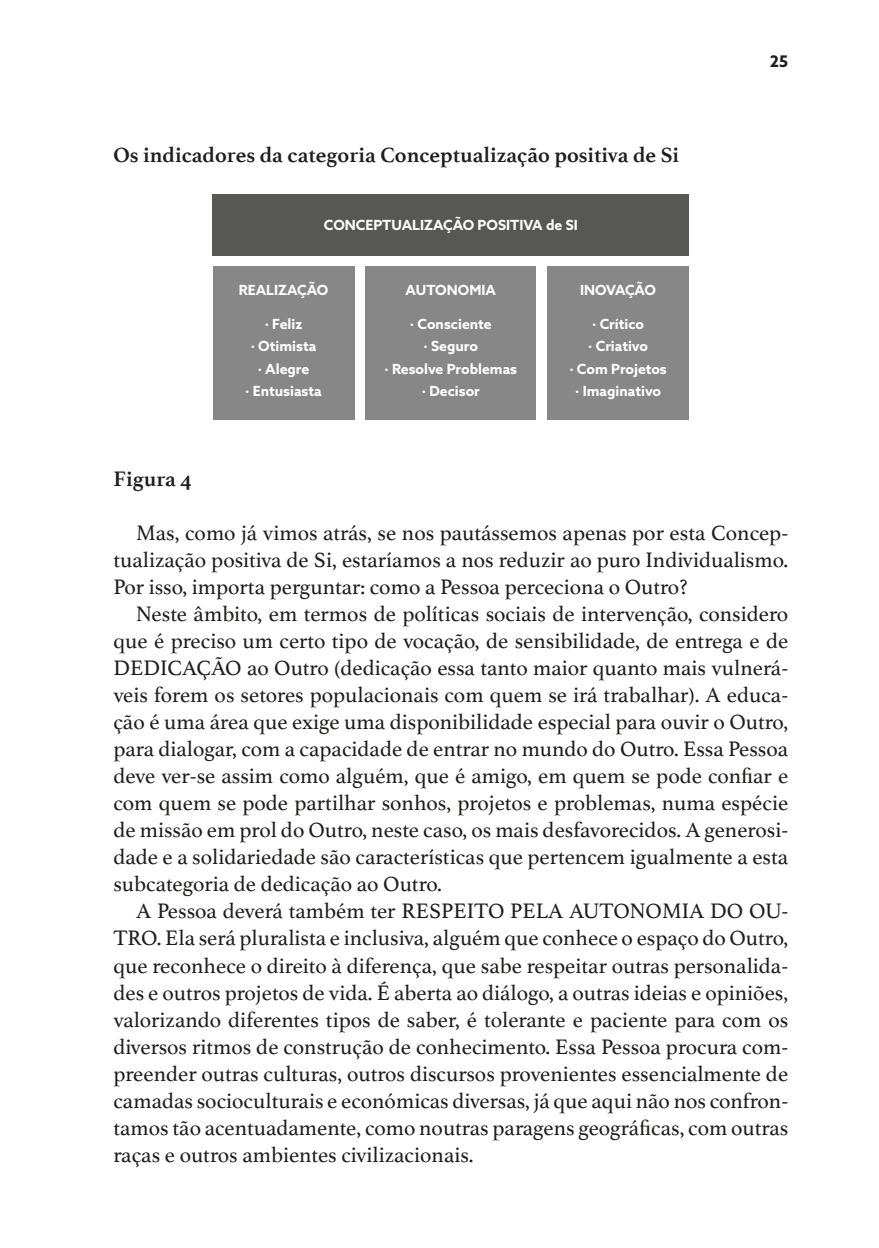
<style>
.page{position:relative;width:879px;height:1248px;background:#fff}
.page>*{position:absolute;margin:0;border:0;box-sizing:border-box;transform-origin:0 0}
.t1{font:22px/27px "Athelas";color:#1d1d1b;text-align:justify}
.t2{font:700 22px "Athelas";color:#1d1d1b}
.t3{font:700 16px "Azo Sans";color:#1d1d1b}
.t4{font:700 14px/22.4px "Azo Sans";color:#fff;text-align:center}
.t5{font:700 14px "Azo Sans";letter-spacing:-.035em;color:#fff}
</style>
<div class="page">
<div style="left:213px;top:193px;width:476px;height:62px;background:#575756"></div>
<div style="left:213px;top:267px;width:141px;height:153px;background:#878787"></div>
<div style="left:547px;top:267px;width:142px;height:153px;background:#878787"></div>
<div style="left:366px;top:267px;width:170px;height:153px;background:#878787"></div>
<p class="t2" style="left:113px;top:137px;width:567px">Os indicadores da categoria Conceptualização positiva de Si</p>
<p class="t4" style="left:324px;top:214px;width:255px">CONCEPTUALIZAÇÃO POSITIVA de SI</p>
<p class="t4" style="left:239px;top:278px;width:91px">REALIZAÇÃO</p>
<p class="t4" style="left:245px;top:312px;width:78px">· Feliz<br>· Otimista<br>· Alegre<br>· Entusiasta</p>
<p class="t4" style="left:405px;top:278px;width:92px">AUTONOMIA</p>
<p class="t4" style="left:384px;top:312px;width:134px">· Consciente<br>· Seguro<br>· Resolve Problemas · Decisor</p>
<p class="t5" style="left:580px;top:280px;width:77px">INOVAÇÃO</p>
<p class="t4" style="left:569px;top:312px;width:99px">· Crítico<br>· Criativo<br>· Com Projetos · Imaginativo</p>
<p class="t3" style="left:769px;top:51px;width:20px">25</p>
<p class="t2" style="left:113px;top:461px;width:80px">Figura 4</p>
<p class="t1" style="left:113px;top:519px;width:676px;text-indent:23px">Mas, como já vimos atrás, se nos pautássemos apenas por esta Concep&shy;tualização positiva de Si, estaríamos a nos reduzir ao puro Individualismo.<br>Por isso, importa perguntar: como a Pessoa perceciona o Outro?</p>
<p class="t1" style="left:113px;top:600px;width:676px;text-indent:23px">Neste âmbito, em termos de políticas sociais de intervenção, considero que é preciso um certo tipo de vocação, de sensibilidade, de entrega e de DEDICAÇÃO ao Outro (dedicação essa tanto maior quanto mais vulnerá&shy;veis forem os setores populacionais com quem se irá trabalhar). A educa&shy;ção é uma área que exige uma disponibilidade especial para ouvir o Outro, para dialogar, com a capacidade de entrar no mundo do Outro. Essa Pessoa deve ver-se assim como alguém, que é amigo, em quem se pode confiar e com quem se pode partilhar sonhos, projetos e problemas, numa espécie de missão em prol do Outro, neste caso, os mais desfavorecidos. A generosi&shy;dade e a solidariedade são características que pertencem igualmente a esta subcategoria de dedicação ao Outro.</p>
<p class="t1" style="left:113px;top:897px;width:676px;text-indent:23px">A Pessoa deverá também ter RESPEITO PELA AUTONOMIA DO OU-TRO. Ela será pluralista e inclusiva, alguém que conhece o espaço do Outro, que reconhece o direito à diferença, que sabe respeitar outras personalida&shy;des e outros projetos de vida. É aberta ao diálogo, a outras ideias e opiniões, valorizando diferentes tipos de saber, é tolerante e paciente para com os diversos ritmos de construção de conhecimento. Essa Pessoa procura com&shy;preender outras culturas, outros discursos provenientes essencialmente de camadas socioculturais e económicas diversas, já que aqui não nos confron&shy;tamos tão acentuadamente, como noutras paragens geográficas, com outras raças e outros ambientes civilizacionais.</p>
</div>
